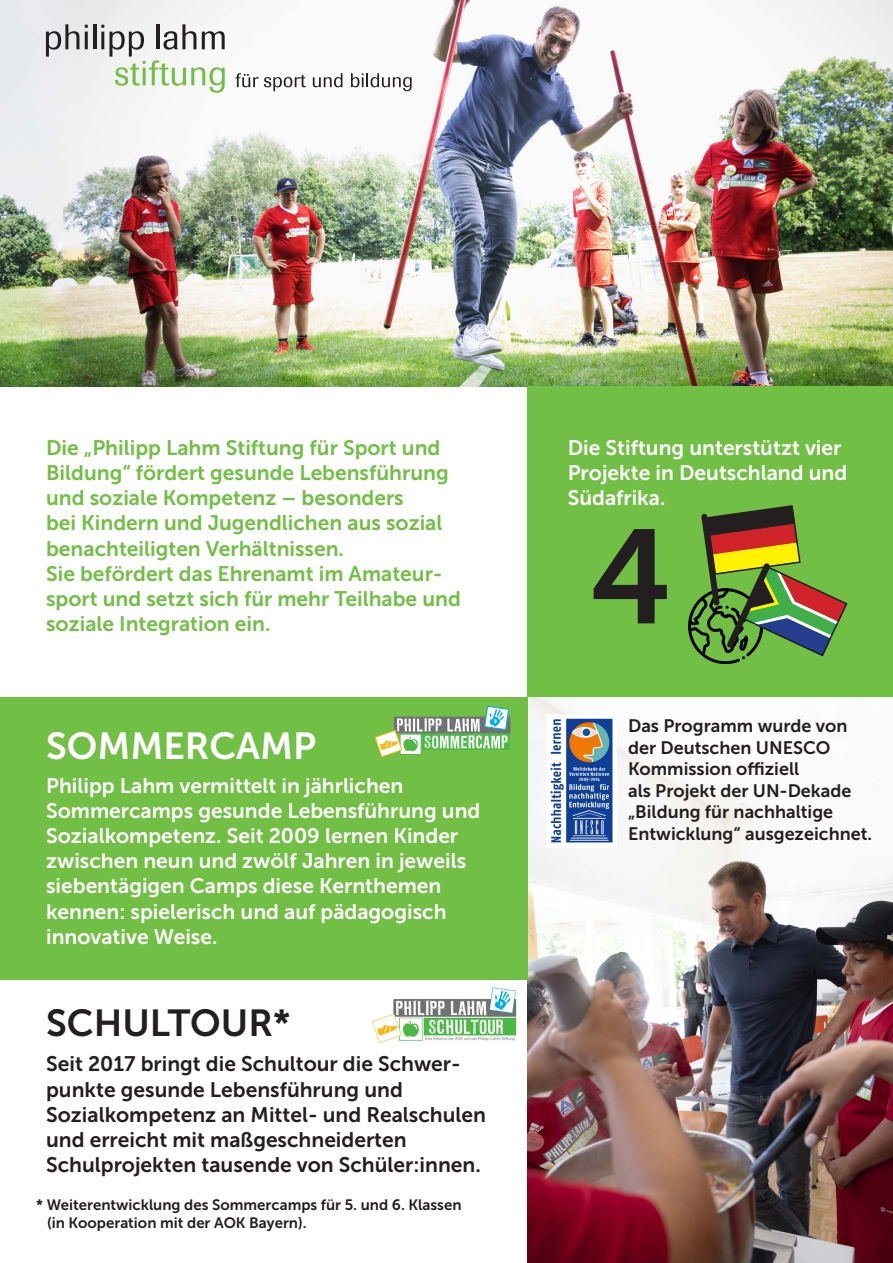
<style>
.page{position:relative;width:893px;height:1263px;background:#fff}
.page>*{position:absolute;margin:0;border:0;box-sizing:border-box;transform-origin:0 0}
.t1{font:132.9px "Museo Sans 700";color:#231f20}
.t2{font:37.5px "Museo Sans 700";color:#fff}
.t3{font:37.5px "Museo Sans 700";color:#231f20}
.t4{font:21px/25.2px "Museo Sans 700";color:#fff}
.t5{font:21px/25.2px "Museo Sans 700";color:#71bf44}
.t6{font:21px/25.2px "Museo Sans 700";color:#231f20}
.t7{font:18px/21.6px "Museo Sans 700";color:#231f20}
.t8{font:15px/18px "Museo Sans 700";color:#231f20}
</style>
<div class="page">
<img style="left:528px;top:741px;width:365px;height:522px">
<img style="left:0;top:0;width:893px;height:387px">
<div style="left:0;top:697px;width:528px;height:283px;background:#71bf44"></div>
<svg style="left:235px;top:73px;width:71px;height:18px"></svg>
<svg style="left:313px;top:73px;width:29px;height:14px"></svg>
<svg style="left:351px;top:73px;width:61px;height:18px"></svg>
<img style="left:546px;top:718px;width:71px;height:129px">
<div style="left:528px;top:387px;width:365px;height:310px;background:#71bf44"></div>
<div style="left:422px;top:734px;width:88px;height:16px;background:#4cb848"></div>
<div style="left:394px;top:717px;width:116px;height:16px;background:#717074"></div>
<svg style="left:375px;top:706px;width:134px;height:51px"></svg>
<img style="left:371px;top:987px;width:146px;height:57px">
<img style="left:688px;top:600px;width:57px;height:63px">
<svg style="left:698px;top:505px;width:150px;height:152px"></svg>
<svg style="left:46px;top:24px;width:33px;height:33px"></svg>
<hr style="left:85px;top:32px;width:3px;height:17px;background:#231f20">
<hr style="left:93px;top:24px;width:3px;height:25px;background:#231f20">
<svg style="left:101px;top:24px;width:124px;height:69px"></svg>
<p class="t5" style="left:46px;top:435px;width:416px">Die „Philipp Lahm Stiftung für Sport und Bildung“ fördert gesunde Lebensführung und soziale Kompetenz – besonders<br>bei Kindern und Jugendlichen aus sozial benachteiligten Verhältnissen.<br>Sie befördert das Ehrenamt im Amateur&shy;sport und setzt sich für mehr Teilhabe und soziale Integration ein.</p>
<p class="t2" style="left:46px;top:725px;width:271px">SOMMERCAMP</p>
<p class="t4" style="left:46px;top:773px;width:359px">Philipp Lahm vermittelt in jährlichen</p>
<p class="t4" style="left:46px;top:798px;width:436px">Sommercamps gesunde Lebensführung und Sozialkompetenz. Seit 2009 lernen Kinder zwischen neun und zwölf Jahren in jeweils siebentägigen Camps diese Kernthemen kennen: spielerisch und auf pädagogisch innovative Weise.</p>
<p class="t3" style="left:46px;top:1002px;width:246px">SCHULTOUR*</p>
<p class="t6" style="left:46px;top:1051px;width:441px">Seit 2017 bringt die Schultour die Schwer&shy;punkte gesunde Lebensführung und Sozialkompetenz an Mittel- und Realschulen und erreicht mit maßgeschneiderten Schulprojekten tausende von Schüler:innen.</p>
<p class="t8" style="left:47px;top:1196px;width:416px;text-indent:-11px">* Weiterentwicklung des Sommercamps für 5. und 6. Klassen (in Kooperation mit der AOK Bayern).</p>
<p class="t4" style="left:568px;top:435px;width:281px">Die Stiftung unterstützt vier<br>Projekte in Deutschland und<br>Südafrika.</p>
<p class="t1" style="left:590px;top:503px;width:84px">4</p>
<p class="t7" style="left:628px;top:715px;width:246px">Das Programm wurde von der Deutschen UNESCO<br>Kommission offiziell<br>als Projekt der UN-Dekade „Bildung für nachhaltige<br>Entwicklung“ ausgezeichnet.</p>
</div>
